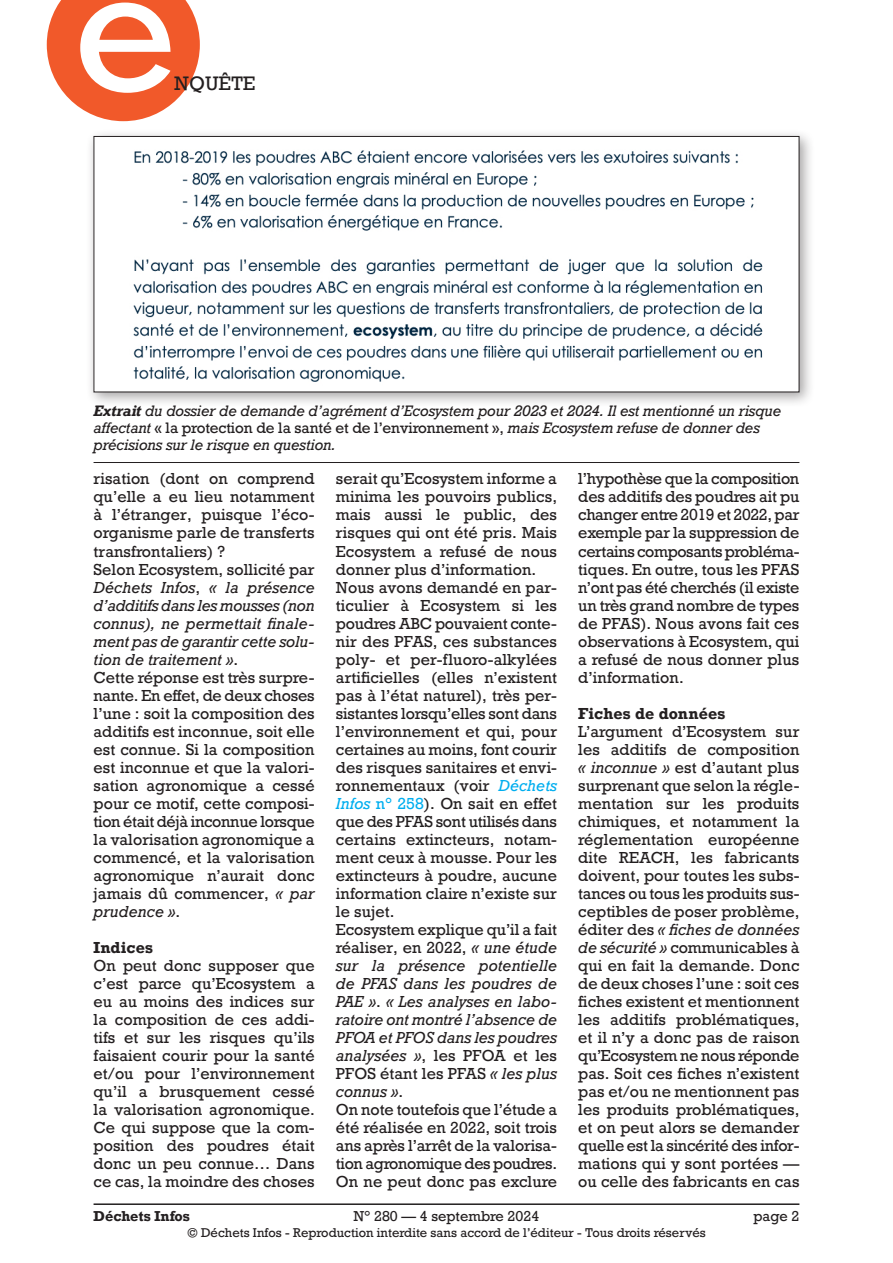
<style>
.page{position:relative;width:893px;height:1263px;background:#fff}
.page>*{position:absolute;margin:0;border:0;box-sizing:border-box;transform-origin:0 0}
.t1{font:166.5px "Rockwell";color:#fff}
.t2{font:18.3px "Rockwell";color:#231f20}
.Texte_courant{font:15px/18px "Rockwell";letter-spacing:.005em;color:#231f20;text-align:justify}
.Texte_courant-2{font:italic 15px/18px "Rockwell";letter-spacing:-.005em;color:#231f20;text-align:justify}
.Texte_courant-3{font:700 15px "Rockwell";letter-spacing:.01em;color:#231f20}
.Légende_photo{font:italic 14.25px/17.2px "Rockwell";letter-spacing:-.01em;color:#231f20}
.t3{font:13.5px "Rockwell";color:#231f20}
.t4{font:700 13.5px "Rockwell";color:#231f20}
.t5{font:12px "Rockwell";color:#231f20}
.s1{font-weight:700}
.s2{font-style:normal}
.s3{font-style:italic}
.s4{font-style:italic;color:#00aeef}
.s5{color:#00aeef}
</style>
<div class="page">
<hr style="left:94px;top:1203px;width:705px;height:2px;background:#231f20">
<div style="left:86px;top:128px;width:729px;height:279px;background:#231f20;opacity:.4"></div>
<div style="left:94px;top:136px;width:705px;height:256px;background:#fff"></div>
<img style="left:133px;top:150px;width:630px;height:232px">
<div style="left:94px;top:136px;width:705px;height:256px;border:1px solid #231f20"></div>
<hr style="left:94px;top:462px;width:705px;height:1px;background:#231f20">
<svg style="left:47px;top:0;width:153px;height:121px;background:#f3734b"></svg>
<h1 class="t1" style="left:74px;top:-73px;width:104px">e</h1>
<p class="t2" style="left:174px;top:72px;width:83px">NQUÊTE</p>
<p class="Légende_photo" style="left:94px;top:402px;width:689px"><span class="s1">Extrait</span> du dossier de demande d’agrément d’Ecosystem pour 2023 et 2024. Il est mentionné un risque affectant <span class="s2">« la protection de la santé et de l’environnement »,</span> mais Ecosystem refuse de donner des précisions sur le risque en question.</p>
<p class="Texte_courant" style="left:94px;top:470px;width:223px">risation (dont on comprend qu’elle a eu lieu notamment à l’étranger, puisque l’éco&shy;organisme parle de transferts transfrontaliers) ?</p>
<p class="Texte_courant-2" style="left:94px;top:560px;width:223px"><span class="s2">Selon Ecosystem, sollicité par </span>Déchets Infos<span class="s2">,</span> « la présence d’additifs dans les mousses (non connus), ne permettait finale&shy;ment pas de garantir cette solu&shy;tion de traitement »<span class="s2">.</span></p>
<p class="Texte_courant" style="left:94px;top:668px;width:223px">Cette réponse est très surpre&shy;nante. En effet, de deux choses l’une : soit la composition des additifs est inconnue, soit elle est connue. Si la composition est inconnue et que la valori&shy;sation agronomique a cessé pour ce motif, cette composi&shy;tion était déjà inconnue lorsque la valorisation agronomique a commencé, et la valorisation agronomique n’aurait donc jamais dû commencer, <span class="s3">« par prudence »</span>.</p>
<p class="Texte_courant-3" style="left:94px;top:937px;width:61px">Indices</p>
<p class="Texte_courant" style="left:94px;top:956px;width:223px">On peut donc supposer que c’est parce qu’Ecosystem a eu au moins des indices sur la composition de ces addi&shy;tifs et sur les risques qu’ils faisaient courir pour la santé et/ou pour l’environnement qu’il a brusquement cessé la valorisation agronomique.<br>Ce qui suppose que la com&shy;position des poudres était donc un peu connue… Dans ce cas, la moindre des choses</p>
<p class="Texte_courant" style="left:336px;top:470px;width:223px">serait qu’Ecosystem informe a minima les pouvoirs publics, mais aussi le public, des risques qui ont été pris. Mais Ecosystem a refusé de nous donner plus d’information.</p>
<p class="Texte_courant" style="left:336px;top:578px;width:223px">Nous avons demandé en par&shy;ticulier à Ecosystem si les poudres ABC pouvaient conte&shy;nir des PFAS, ces substances poly- et per-fluoro-alkylées artificielles (elles n’existent pas à l’état naturel), très per&shy;sistantes lorsqu’elles sont dans l’environnement et qui, pour certaines au moins, font courir des risques sanitaires et envi&shy;ronnementaux (voir <span class="s4">Déchets Infos</span> <span class="s5">n° 258</span>). On sait en effet que des PFAS sont utilisés dans certains extincteurs, notam&shy;ment ceux à mousse. Pour les extincteurs à poudre, aucune information claire n’existe sur le sujet.</p>
<p class="Texte_courant-2" style="left:336px;top:920px;width:223px"><span class="s2">Ecosystem explique qu’il a fait réaliser, en 2022,</span> « une étude sur la présence potentielle de PFAS dans les poudres de PAE »<span class="s2">.</span> « Les analyses en labo&shy;ratoire ont montré l’absence de PFOA et PFOS dans les poudres analysées »<span class="s2">, les PFOA et les PFOS étant les PFAS</span> « les plus connus »<span class="s2">.</span></p>
<p class="Texte_courant" style="left:336px;top:1100px;width:223px">On note toutefois que l’étude a été réalisée en 2022, soit trois ans après l’arrêt de la valorisa&shy;tion agronomique des poudres.<br>On ne peut donc pas exclure</p>
<p class="Texte_courant" style="left:578px;top:470px;width:223px">l’hypothèse que la composition des additifs des poudres ait pu changer entre 2019 et 2022, par exemple par la suppression de certains composants probléma&shy;tiques. En outre, tous les PFAS n’ont pas été cherchés (il existe un très grand nombre de types de PFAS). Nous avons fait ces observations à Ecosystem, qui a refusé de nous donner plus d’information.</p>
<p class="Texte_courant-3" style="left:578px;top:703px;width:148px">Fiches de données</p>
<p class="Texte_courant" style="left:578px;top:722px;width:223px">L’argument d’Ecosystem sur les additifs de composition <span class="s3">« inconnue »</span> est d’autant plus surprenant que selon la régle&shy;mentation sur les produits chimiques, et notamment la réglementation européenne dite REACH, les fabricants doivent, pour toutes les subs&shy;tances ou tous les produits sus&shy;ceptibles de poser problème, éditer des <span class="s3">« fiches de données de sécurité »</span> communicables à qui en fait la demande. Donc de deux choses l’une : soit ces fiches existent et mentionnent les additifs problématiques, et il n’y a donc pas de raison qu’Ecosystem ne nous réponde pas. Soit ces fiches n’existent pas et/ou ne mentionnent pas les produits problématiques, et on peut alors se demander quelle est la sincérité des infor&shy;mations qui y sont portées — ou celle des fabricants en cas</p>
<p class="t4" style="left:94px;top:1207px;width:98px">Déchets Infos</p>
<p class="t3" style="left:354px;top:1207px;width:187px">N° 280 — 4 septembre 2024</p>
<p class="t3" style="left:753px;top:1207px;width:48px">page 2</p>
<p class="t5" style="left:187px;top:1225px;width:520px">© Déchets Infos - Reproduction interdite sans accord de l’éditeur - Tous droits réservés</p>
</div>
